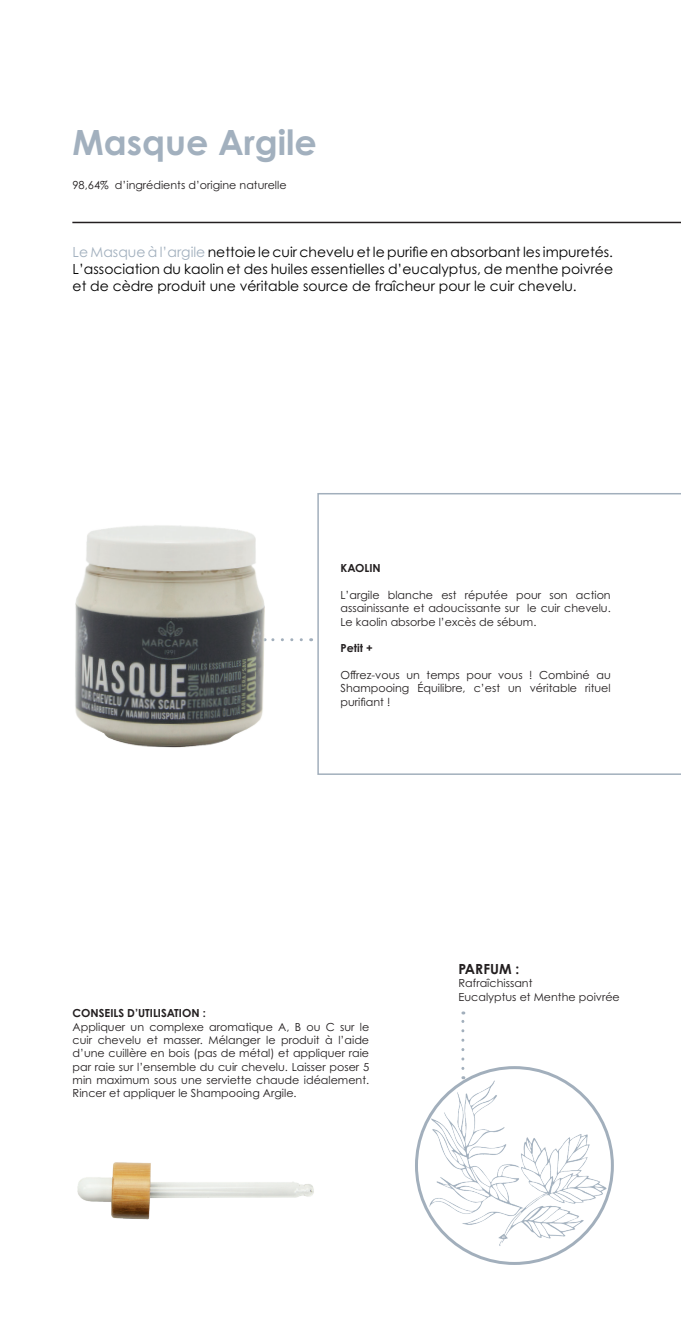
<style>
.page{position:relative;width:681px;height:1319px;background:#fff}
.page>*{position:absolute;margin:0;border:0;box-sizing:border-box;transform-origin:0 0}
.t1{font:700 34.8px "Century Gothic Pro";color:#a2b0be}
.t2{font:13.95px/16.8px "Century Gothic Pro";color:#000001;text-align:justify}
.t3{font:700 13.95px "Century Gothic Pro";color:#231f20}
.t4{font:11.1px/13.4px "Century Gothic Pro";color:#231f20;text-align:justify}
.t5{font:700 11.1px "Century Gothic Pro";color:#231f20}
.s1{color:#a2b0be}
</style>
<div class="page">
<hr style="left:72px;top:222px;width:608px;height:1px;background:#231f20">
<svg style="left:317px;top:493px;width:363px;height:281px"></svg>
<img style="left:77px;top:1162px;width:237px;height:58px">
<img style="left:75px;top:525px;width:219px;height:223px">
<svg style="left:461px;top:1011px;width:3px;height:57px"></svg>
<img style="left:416px;top:1067px;width:196px;height:196px;border-radius:98px">
<h1 class="t1" style="left:72px;top:121px;width:246px">Masque Argile</h1>
<p class="t4" style="left:72px;top:178px;width:215px">98,64% d’ingrédients d’origine naturelle</p>
<p class="t2" style="left:73px;top:244px;width:542px"><span class="s1">Le Masque à l’argile</span> nettoie le cuir chevelu et le purifie en absorbant les impuretés.<br>L’association du kaolin et des huiles essentielles d’eucalyptus, de menthe poivrée et de cèdre produit une véritable source de fraîcheur pour le cuir chevelu.</p>
<p class="t5" style="left:340px;top:561px;width:42px">KAOLIN</p>
<p class="t4" style="left:340px;top:588px;width:272px">L’argile blanche est réputée pour son action assainissante et adoucissante sur le cuir chevelu.<br>Le kaolin absorbe l’excès de sébum.</p>
<p class="t5" style="left:340px;top:641px;width:34px">Petit +</p>
<p class="t4" style="left:340px;top:668px;width:271px">Offrez-vous un temps pour vous ! Combiné au Shampooing Équilibre, c’est un véritable rituel purifiant !</p>
<p class="t5" style="left:73px;top:1006px;width:135px">CONSEILS D’UTILISATION :</p>
<p class="t4" style="left:73px;top:1019px;width:298px">Appliquer un complexe aromatique A, B ou C sur le cuir chevelu et masser. Mélanger le produit à l’aide d’une cuillère en bois (pas de métal) et appliquer raie par raie sur l’ensemble du cuir chevelu. Laisser poser 5 min maximum sous une serviette chaude idéalement.<br>Rincer et appliquer le Shampooing Argile.</p>
<p class="t3" style="left:458px;top:960px;width:62px">PARFUM :</p>
<p class="t4" style="left:458px;top:976px;width:163px">Rafraîchissant<br>Eucalyptus et Menthe poivrée</p>
</div>
